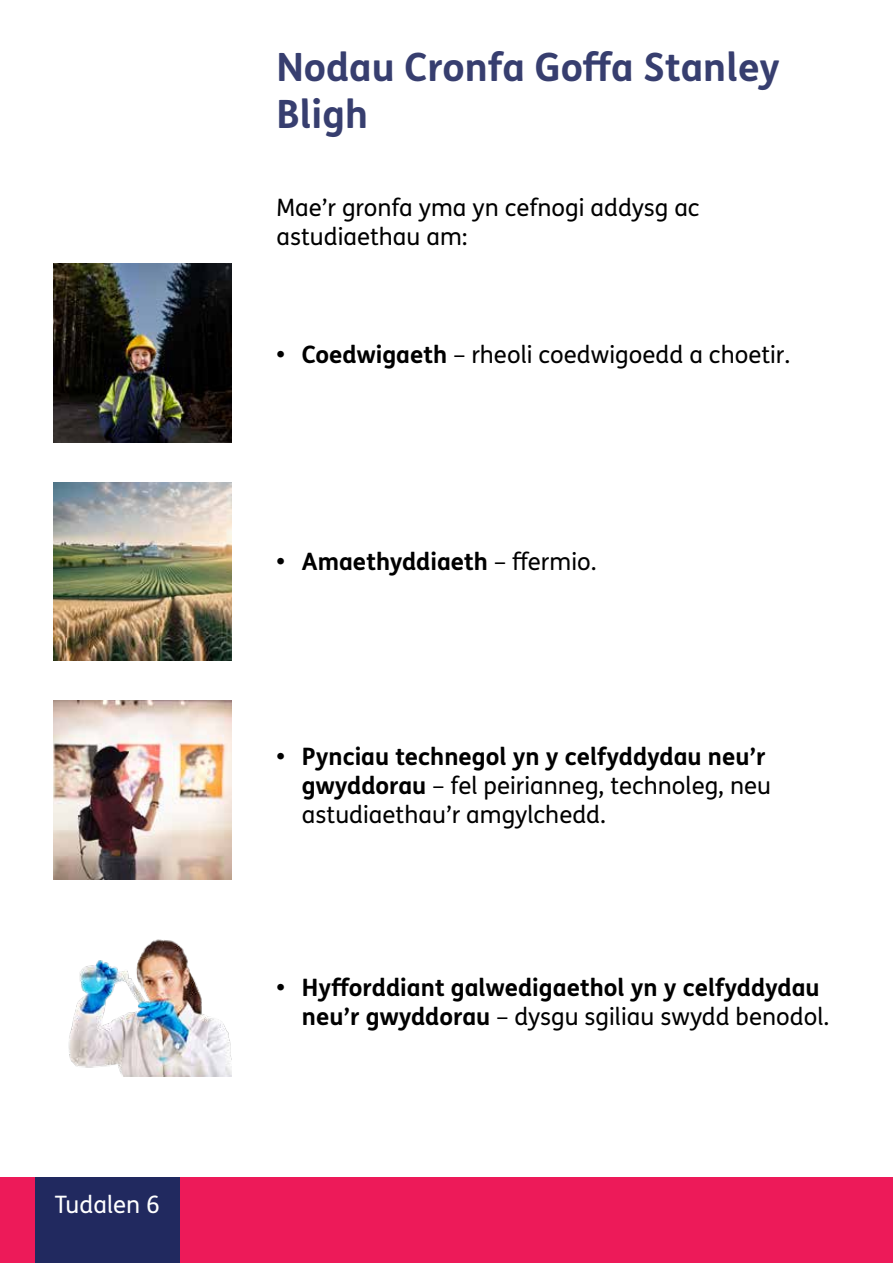
<style>
.page{position:relative;width:893px;height:1263px;background:#fff}
.page>*{position:absolute;margin:0;border:0;box-sizing:border-box;transform-origin:0 0}
.t1{font:700 39px/46.8px "FS Me Pro";color:#373e6f}
.Bodytext{font:24px/28.8px "FS Me Pro";color:#000}
.t2{font:700 24px/28.8px "FS Me Pro";color:#000}
.t3{font:24px "FS Me Pro";color:#fff}
.s1{font-weight:700}
.s2{font-weight:400}
</style>
<div class="page">
<div style="left:0;top:1177px;width:893px;height:86px;background:#ed1a59"></div>
<div style="left:35px;top:1177px;width:145px;height:86px;background:#21295f"></div>
<img style="left:53px;top:264px;width:178px;height:178px">
<img style="left:53px;top:701px;width:179px;height:178px">
<img style="left:68px;top:939px;width:164px;height:137px">
<img style="left:53px;top:482px;width:179px;height:179px">
<p class="t3" style="left:55px;top:1188px;width:107px">Tudalen 6</p>
<h2 class="t1" style="left:276px;top:42px;width:505px">Nodau Cronfa Goffa Stanley<br>Bligh</h2>
<p class="Bodytext" style="left:276px;top:193px;width:425px">Mae’r gronfa yma yn cefnogi addysg ac astudiaethau am:</p>
<p class="Bodytext" style="left:276px;top:340px;width:515px"><span class="s1">• Coedwigaeth</span> – rheoli coedwigoedd a choetir.</p>
<p class="t2" style="left:276px;top:546px;width:322px">• Amaethyddiaeth <span class="s2">– ffermio.</span></p>
<p class="Bodytext" style="left:302px;top:742px;width:471px;text-indent:-26px"><span class="s1">• Pynciau technegol yn y celfyddydau neu’r gwyddorau</span> – fel peirianneg, technoleg, neu astudiaethau’r amgylchedd.</p>
<p class="t2" style="left:302px;top:972px;width:529px;text-indent:-26px">• Hyfforddiant galwedigaethol yn y celfyddydau neu’r gwyddorau <span class="s2">– dysgu sgiliau swydd benodol.</span></p>
</div>
